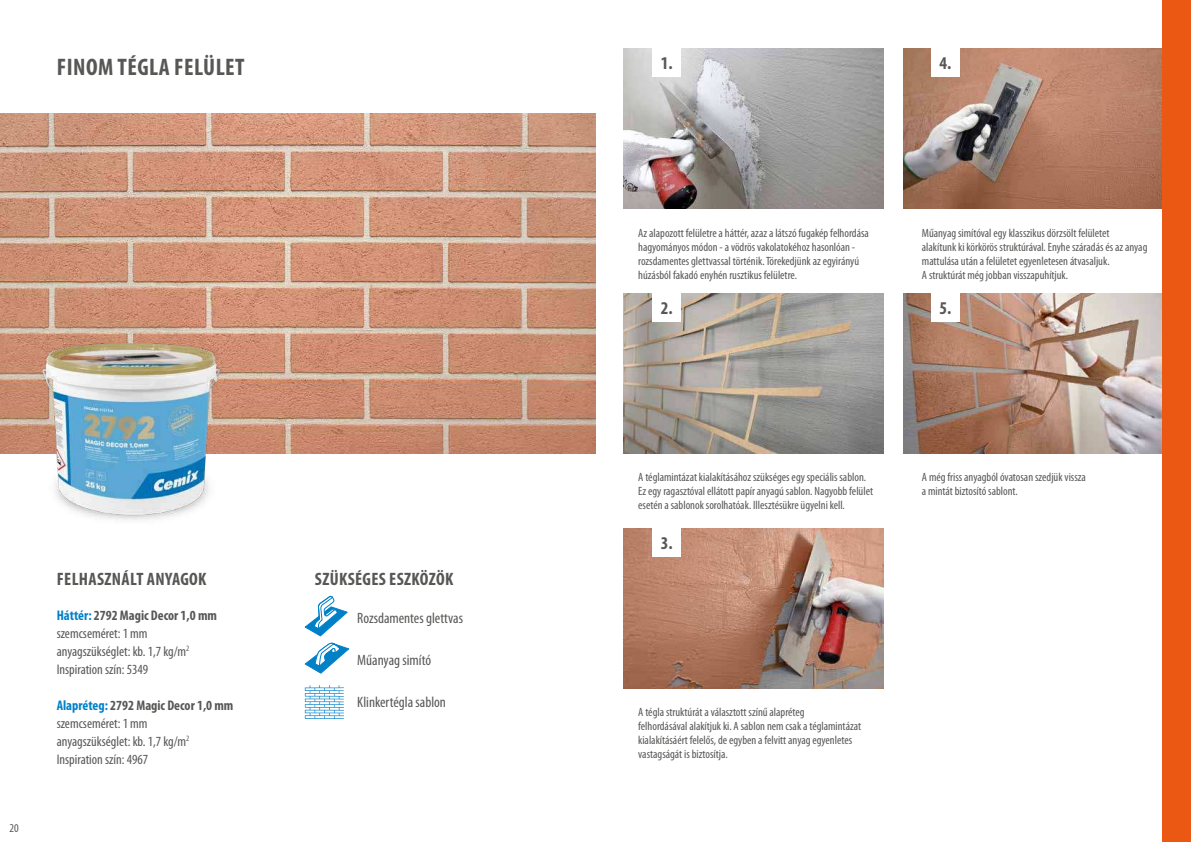
<style>
.page{position:relative;width:1191px;height:842px;background:#fff}
.page>*{position:absolute;margin:0;border:0;box-sizing:border-box;transform-origin:0 0}
.t1{font:700 condensed 24px "Myriad Pro";letter-spacing:.02em;color:#575756}
.t2{font:700 condensed 18px "Myriad Pro";letter-spacing:.02em;color:#575756}
.t3{font:condensed 15px "Myriad Pro";color:#575756}
.t4{font:condensed 14px/18px "Myriad Pro";color:#575756}
.t5{font:condensed 12px/14px "Myriad Pro";color:#575756}
.s1{font-weight:700;color:#0080c9}
.s2{font-weight:700}
</style>
<div class="page">
<img style="left:0;top:113px;width:595px;height:341px">
<svg style="left:304px;top:595px;width:46px;height:124px"></svg>
<img style="left:28px;top:308px;width:208px;height:212px">
<img style="left:624px;top:48px;width:259px;height:160px">
<div style="left:652px;top:48px;width:29px;height:29px;background:#fff"></div>
<img style="left:624px;top:293px;width:259px;height:160px">
<div style="left:652px;top:293px;width:29px;height:29px;background:#fff"></div>
<img style="left:624px;top:528px;width:259px;height:161px">
<div style="left:652px;top:528px;width:29px;height:29px;background:#fff"></div>
<img style="left:903px;top:48px;width:259px;height:160px">
<div style="left:931px;top:48px;width:28px;height:29px;background:#fff"></div>
<img style="left:903px;top:293px;width:259px;height:160px">
<div style="left:931px;top:293px;width:28px;height:29px;background:#fff"></div>
<div style="left:1162px;top:0;width:29px;height:842px;background:#ea5813"></div>
<h1 class="t1" style="left:57px;top:54px;width:189px">FINOM TÉGLA FELÜLET</h1>
<p class="t5" style="left:10px;top:822px;width:11px">20</p>
<h2 class="t2" style="left:57px;top:570px;width:151px">FELHASZNÁLT ANYAGOK</h2>
<p class="t4" style="left:57px;top:606px;width:162px"><span class="s1">Háttér:</span> <span class="s2">2792 Magic Decor 1,0 mm </span>szemcseméret: 1 mm anyagszükséglet: kb. 1,7 kg/m<sup>2<br></sup>Inspiration szín: 5349</p>
<p class="t4" style="left:57px;top:696px;width:178px"><span class="s1">Alapréteg:</span> <span class="s2">2792 Magic Decor 1,0 mm </span>szemcseméret: 1 mm<br>anyagszükséglet: kb. 1,7 kg/m<sup>2<br></sup>Inspiration szín: 4967</p>
<h2 class="t2" style="left:315px;top:570px;width:140px">SZÜKSÉGES ESZKÖZÖK</h2>
<p class="t3" style="left:357px;top:610px;width:107px">Rozsdamentes glettvas</p>
<p class="t3" style="left:357px;top:652px;width:75px">Műanyag simító</p>
<p class="t3" style="left:357px;top:694px;width:90px">Klinkertégla sablon</p>
<h2 class="t2" style="left:660px;top:54px;width:13px">1.</h2>
<h2 class="t2" style="left:939px;top:54px;width:13px">4.</h2>
<p class="t5" style="left:638px;top:226px;width:232px">Az alapozott felületre a háttér, azaz a látszó fugakép felhordása hagyományos módon - a vödrös vakolatokéhoz hasonlóan - rozsdamentes glettvassal történik. Törekedjünk az egyirányú húzásból fakadó enyhén rusztikus felületre.</p>
<h2 class="t2" style="left:660px;top:299px;width:13px">2.</h2>
<p class="t5" style="left:922px;top:226px;width:227px">Műanyag simítóval egy klasszikus dörzsölt felületet<br>alakítunk ki körkörös struktúrával. Enyhe száradás és az anyag mattulása után a felületet egyenletesen átvasaljuk.<br>A struktúrát még jobban visszapuhítjuk.</p>
<h2 class="t2" style="left:939px;top:299px;width:13px">5.</h2>
<p class="t5" style="left:638px;top:470px;width:236px">A téglamintázat kialakításához szükséges egy speciális sablon.<br>Ez egy ragasztóval ellátott papír anyagú sablon. Nagyobb felület esetén a sablonok sorolhatóak. Illesztésükre ügyelni kell.</p>
<h2 class="t2" style="left:660px;top:534px;width:13px">3.</h2>
<p class="t5" style="left:922px;top:470px;width:165px">A még friss anyagból óvatosan szedjük vissza a mintát biztosító sablont.</p>
<p class="t5" style="left:638px;top:705px;width:224px">A tégla struktúrát a választott színű alapréteg<br>felhordásával alakítjuk ki. A sablon nem csak a téglamintázat kialakításáért felelős, de egyben a felvitt anyag egyenletes vastagságát is biztosítja.</p>
</div>
